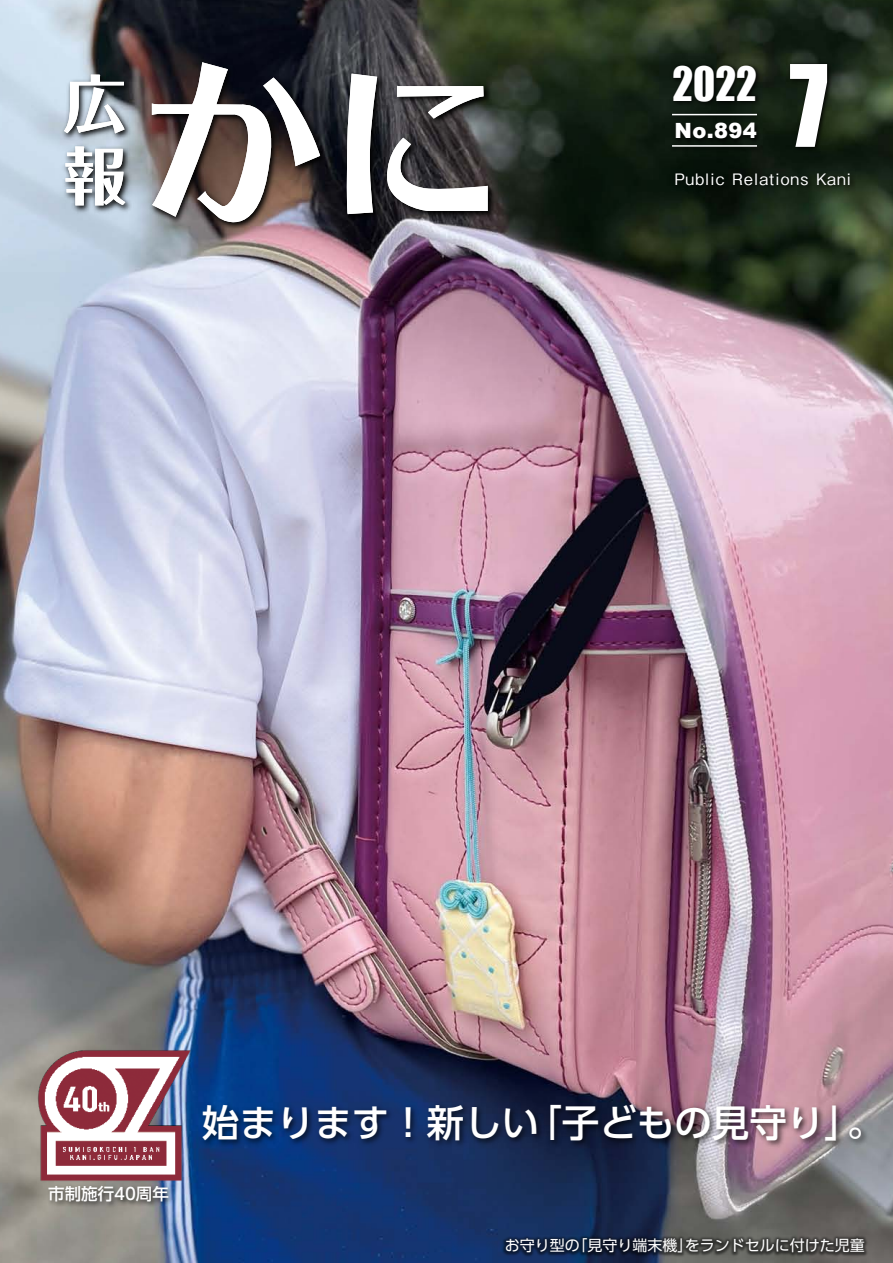
<style>
.page{position:relative;width:893px;height:1263px;background:#fff}
.page>*{position:absolute;margin:0;border:0;box-sizing:border-box;transform-origin:0 0}
.t1{font:104.85px "Impact";color:#fff;scale:.94 1}
.t2{font:43.5px "Impact";color:#fff;scale:.95 1}
.t3{font:500 37.5px "UD Shin Go Pro";color:#fff}
.t4{font:900 21px "Arial";color:#fff}
.t5{font:500 16.5px "UD Shin Go Pro";color:#fff}
.t6{font:500 15.75px "Gothic BBB Pro";letter-spacing:.075em;color:#fff}
.t7{font:15px "UD Shin Go Pro";color:#fff}
</style>
<div class="page">
<img style="left:0;top:0;width:893px;height:1263px">
<img style="left:669px;top:166px;width:191px;height:29px">
<img style="left:667px;top:57px;width:98px;height:52px">
<img style="left:784px;top:48px;width:52px;height:129px">
<img style="left:667px;top:109px;width:98px;height:14px">
<hr style="left:672px;top:114px;width:85px;height:1px;background:#fff">
<img style="left:667px;top:140px;width:98px;height:14px">
<img style="left:669px;top:115px;width:96px;height:36px">
<img style="left:147px;top:57px;width:351px;height:175px">
<svg style="left:152px;top:62px;width:168px;height:177px"></svg>
<svg style="left:346px;top:74px;width:31px;height:140px"></svg>
<svg style="left:397px;top:86px;width:87px;height:33px"></svg>
<svg style="left:387px;top:138px;width:101px;height:73px"></svg>
<img style="left:59px;top:69px;width:77px;height:147px">
<svg style="left:64px;top:75px;width:61px;height:58px"></svg>
<svg style="left:65px;top:146px;width:60px;height:59px"></svg>
<img style="left:448px;top:1180px;width:445px;height:83px">
<img style="left:34px;top:1047px;width:159px;height:136px">
<img style="left:44px;top:1181px;width:133px;height:34px">
<img style="left:197px;top:1099px;width:696px;height:62px">
<p class="t2" style="left:672px;top:57px;width:90px">2022</p>
<p class="t1" style="left:789px;top:41px;width:42px">7</p>
<p class="t4" style="left:674px;top:119px;width:84px">No.894</p>
<p class="t6" style="left:674px;top:166px;width:52px">Public</p>
<p class="t6" style="left:732px;top:166px;width:78px">Relations</p>
<p class="t6" style="left:816px;top:166px;width:36px">Kani</p>
<p class="t5" style="left:48px;top:1180px;width:122px">市制施行40周年</p>
<p class="t3" style="left:202px;top:1092px;width:339px">始まります！新しい</p>
<p class="t3" style="left:524px;top:1092px;width:339px">「子どもの見守り「</p>
<p class="t3" style="left:847px;top:1092px;width:39px">。</p>
<p class="t7" style="left:572px;top:1233px;width:121px">「見守り端末機」</p>
<p class="t7" style="left:685px;top:1233px;width:182px">をランドセルに付けた児童</p>
<p class="t7" style="left:505px;top:1233px;width:76px">お守り型の</p>
</div>
